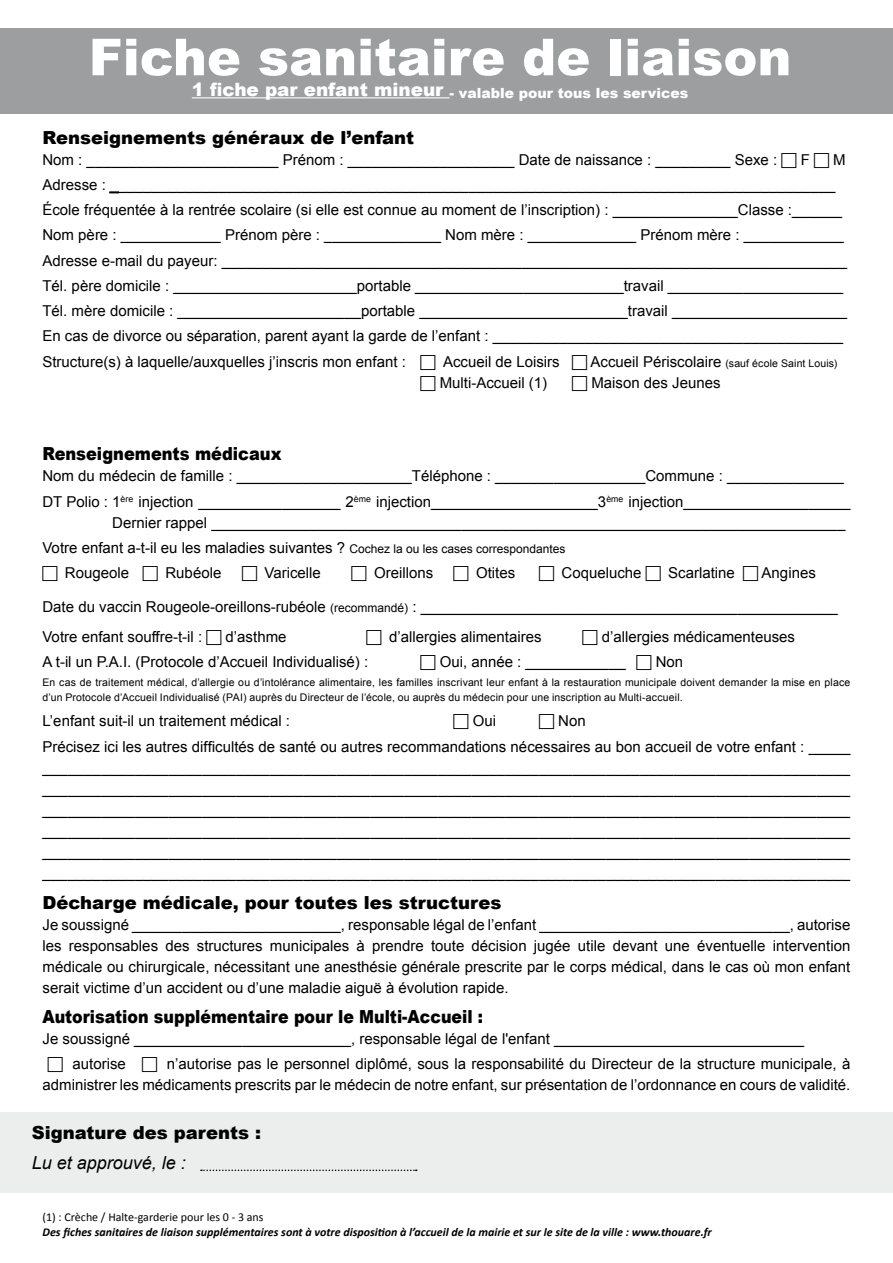
<style>
.page{position:relative;width:893px;height:1263px;background:#fff}
.page>*{position:absolute;margin:0;border:0;box-sizing:border-box;transform-origin:0 0}
.t1{font:900 51px "Arial";color:#fff}
.t2{font:900 18px "Arial";color:#000}
.t3{font:900 18px "Arial";color:#000;scale:.88 1}
.t4{font:900 18px "Arial";color:#000;scale:.9 1}
.t5{font:italic 18px "Arial";color:#000}
.t6{font:15px/25.2px "Arial";color:#000}
.t7{font:900 13.95px "Arial";color:#fff}
.t8{font:italic 700 12px "Calibri";color:#000}
.t9{font:12px "Calibri";color:#000}
.t10{font:10.5px/15px "Arial";letter-spacing:.015em;color:#000}
.s1{font-size:15px}
.s2{font-size:12px}
</style>
<div class="page">
<div style="left:0;top:28px;width:893px;height:85px;background:#9c9e9f"></div>
<hr style="left:192px;top:97px;width:258px;height:1px;background:#fff">
<div style="left:0;top:1112px;width:893px;height:81px;background:#eceded"></div>
<svg style="left:201px;top:1169px;width:216px;height:2px"></svg>
<h1 class="t1" style="left:89px;top:20px;width:704px">Fiche sanitaire de liaison</h1>
<p class="t7" style="left:192px;top:83px;width:498px"><sup>1</sup> <sup>fiche</sup> <sup>par</sup> <sup>enfant</sup> <sup>mineur</sup> - valable pour tous les services</p>
<p class="t2" style="left:42px;top:124px;width:373px">Renseignements généraux de l’enfant</p>
<p class="t6" style="left:42px;top:147px;width:736px">Nom : _______________________ Prénom : ____________________ Date de naissance : _________ Sexe :</p>
<p class="t6" style="left:801px;top:147px;width:11px">F</p>
<p class="t6" style="left:42px;top:147px;width:806px;text-indent:791px">M Adresse : _______________________________________________________________________________________ École fréquentée à la rentrée scolaire (si elle est connue au moment de l’inscription) : _______________Classe :______ Nom père : ____________ Prénom père : ______________ Nom mère : _____________ Prénom mère : ____________ Adresse e-mail du payeur: ___________________________________________________________________________ Tél. père domicile : ______________________portable _________________________travail _____________________ Tél. mère domicile : ______________________portable _________________________travail _____________________ En cas de divorce ou séparation, parent ayant la garde de l’enfant : __________________________________________ Structure(s) à laquelle/auxquelles j’inscris mon enfant :</p>
<p class="t6" style="left:443px;top:349px;width:118px">Accueil de Loisirs</p>
<p class="t10" style="left:591px;top:356px;width:248px"><span class="s1">Accueil Périscolaire</span> (sauf école Saint Louis)</p>
<p class="t6" style="left:440px;top:370px;width:109px">Multi-Accueil (1)</p>
<p class="t6" style="left:591px;top:370px;width:131px">Maison des Jeunes</p>
<p class="t4" style="left:42px;top:441px;width:267px">Renseignements médicaux</p>
<p class="t6" style="left:42px;top:464px;width:809px">Nom du médecin de famille : _____________________Téléphone : __________________Commune : ______________<br>DT Polio : 1<sup>ère</sup> injection _________________ 2<sup>ème</sup> injection____________________3<sup>ème</sup> injection____________________</p>
<p class="t6" style="left:112px;top:510px;width:735px">Dernier rappel ____________________________________________________________________________</p>
<p class="t6" style="left:42px;top:535px;width:524px">Votre enfant a-t-il eu les maladies suivantes ? <span class="s2">Cochez la ou les cases correspondantes</span></p>
<p class="t6" style="left:65px;top:560px;width:66px">Rougeole</p>
<p class="t6" style="left:165px;top:560px;width:57px">Rubéole</p>
<p class="t6" style="left:264px;top:560px;width:58px">Varicelle</p>
<p class="t6" style="left:374px;top:560px;width:61px">Oreillons</p>
<p class="t6" style="left:476px;top:560px;width:41px">Otites</p>
<p class="t6" style="left:561px;top:560px;width:82px">Coqueluche</p>
<p class="t6" style="left:668px;top:560px;width:68px">Scarlatine</p>
<p class="t6" style="left:762px;top:560px;width:56px">Angines</p>
<p class="t6" style="left:42px;top:592px;width:797px;line-height:29.5px">Date du vaccin Rougeole-oreillons-rubéole <span class="s2">(recommandé)</span> : __________________________________________________<br>Votre enfant souffre-t-il :</p>
<p class="t6" style="left:226px;top:624px;width:62px">d’asthme</p>
<p class="t6" style="left:389px;top:624px;width:154px">d’allergies alimentaires</p>
<p class="t6" style="left:602px;top:624px;width:195px">d’allergies médicamenteuses</p>
<p class="t6" style="left:42px;top:649px;width:327px">A t-il un P.A.I. (Protocole d’Accueil Individualisé) :</p>
<p class="t6" style="left:440px;top:649px;width:187px">Oui, année : ____________</p>
<p class="t6" style="left:656px;top:649px;width:29px">Non</p>
<p class="t10" style="left:42px;top:675px;width:809px">En cas de traitement médical, d’allergie ou d’intolérance alimentaire, les familles inscrivant leur enfant à la restauration municipale doivent demander la mise en place d’un Protocole d’Accueil Individualisé (PAI) auprès du Directeur de l’école, ou auprès du médecin pour une inscription au Multi-accueil.</p>
<p class="t6" style="left:42px;top:708px;width:249px">L’enfant suit-il un traitement médical :</p>
<p class="t6" style="left:473px;top:708px;width:25px">Oui</p>
<p class="t6" style="left:42px;top:708px;width:809px;text-indent:516px">Non<br>Précisez ici les autres difficultés de santé ou autres recommandations nécessaires au bon accueil de votre enfant : _____</p>
<p class="t6" style="left:42px;top:757px;width:809px;line-height:21px;text-align:justify">________________________________________________________________________________________________ ________________________________________________________________________________________________ ________________________________________________________________________________________________ ________________________________________________________________________________________________ ________________________________________________________________________________________________ ________________________________________________________________________________________________</p>
<p class="t2" style="left:43px;top:889px;width:461px">Décharge médicale, pour toutes les structures</p>
<p class="t6" style="left:43px;top:914px;width:809px;line-height:21px;text-align:justify">Je soussigné _________________________, responsable légal de l’enfant ______________________________, autorise les responsables des structures municipales à prendre toute décision jugée utile devant une éventuelle intervention médicale ou chirurgicale, nécessitant une anesthésie générale prescrite par le corps médical, dans le cas où mon enfant serait victime d’un accident ou d’une maladie aiguë à évolution rapide.</p>
<p class="t3" style="left:43px;top:1004px;width:502px">Autorisation supplémentaire pour le Multi-Accueil :</p>
<p class="t6" style="left:73px;top:1026px;width:733px;text-indent:-30px">Je soussigné __________________________, responsable légal de l'enfant ______________________________ autorise</p>
<p class="t6" style="left:43px;top:1054px;width:809px;line-height:21px;text-align:right">n’autorise pas le personnel diplômé, sous la responsabilité du Directeur de la structure municipale, à<br>administrer les médicaments prescrits par le médecin de notre enfant, sur présentation de l’ordonnance en cours de validité.</p>
<p class="t2" style="left:32px;top:1119px;width:231px">Signature des parents :</p>
<p class="t5" style="left:32px;top:1150px;width:156px">Lu et approuvé, le :</p>
<p class="t9" style="left:43px;top:1210px;width:223px">(1) : Crèche / Halte-garderie pour les 0 - 3 ans</p>
<p class="t8" style="left:43px;top:1224px;width:671px">Des fiches sanitaires de liaison supplémentaires sont à votre disposition à l’accueil de la mairie et sur le site de la ville : www.thouare.fr</p>
</div>
